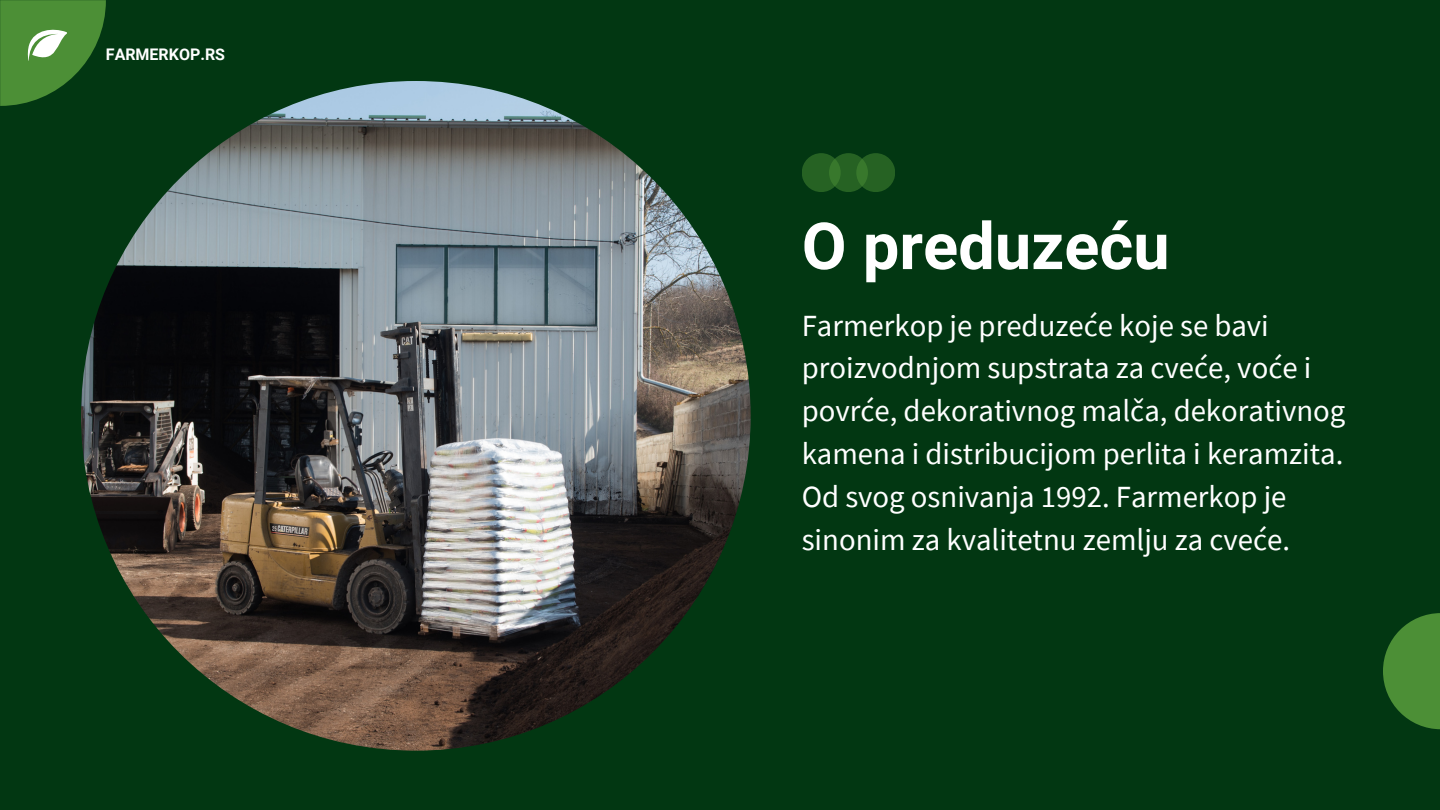
<style>
.page{position:relative;width:1440px;height:810px;background:#023712}
.page>*{position:absolute;margin:0;border:0;box-sizing:border-box;transform-origin:0 0}
.t1{font:700 65px "Roboto";color:#fff}
.t2{font:30.8px/42.8px "Source Sans Pro";color:#fff}
.t3{font:700 16px "Roboto";color:#fff}
</style>
<div class="page">
<svg style="left:1383px;top:613px;width:57px;height:116px"></svg>
<svg style="left:0;top:0;width:106px;height:106px"></svg>
<img style="left:81px;top:81px;width:670px;height:670px;border-radius:50%">
<div style="left:802px;top:153px;width:39px;height:39px;background:#266223;border-radius:50%"></div>
<svg style="left:829px;top:153px;width:39px;height:39px"></svg>
<div style="left:856px;top:153px;width:39px;height:39px;background:linear-gradient(to right,#33722a,#205b20);border-radius:50%"></div>
<p class="t3" style="left:106px;top:46px;width:121px">FARMERKOP.RS</p>
<h1 class="t1" style="left:802px;top:209px;width:369px">O preduzeću</h1>
<p class="t2" style="left:802px;top:303px;width:545px">Farmerkop je preduzeće koje se bavi proizvodnjom supstrata za cveće, voće i povrće, dekorativnog malča, dekorativnog kamena i distribucijom perlita i keramzita.<br>Od svog osnivanja 1992. Farmerkop je sinonim za kvalitetnu zemlju za cveće.</p>
</div>
